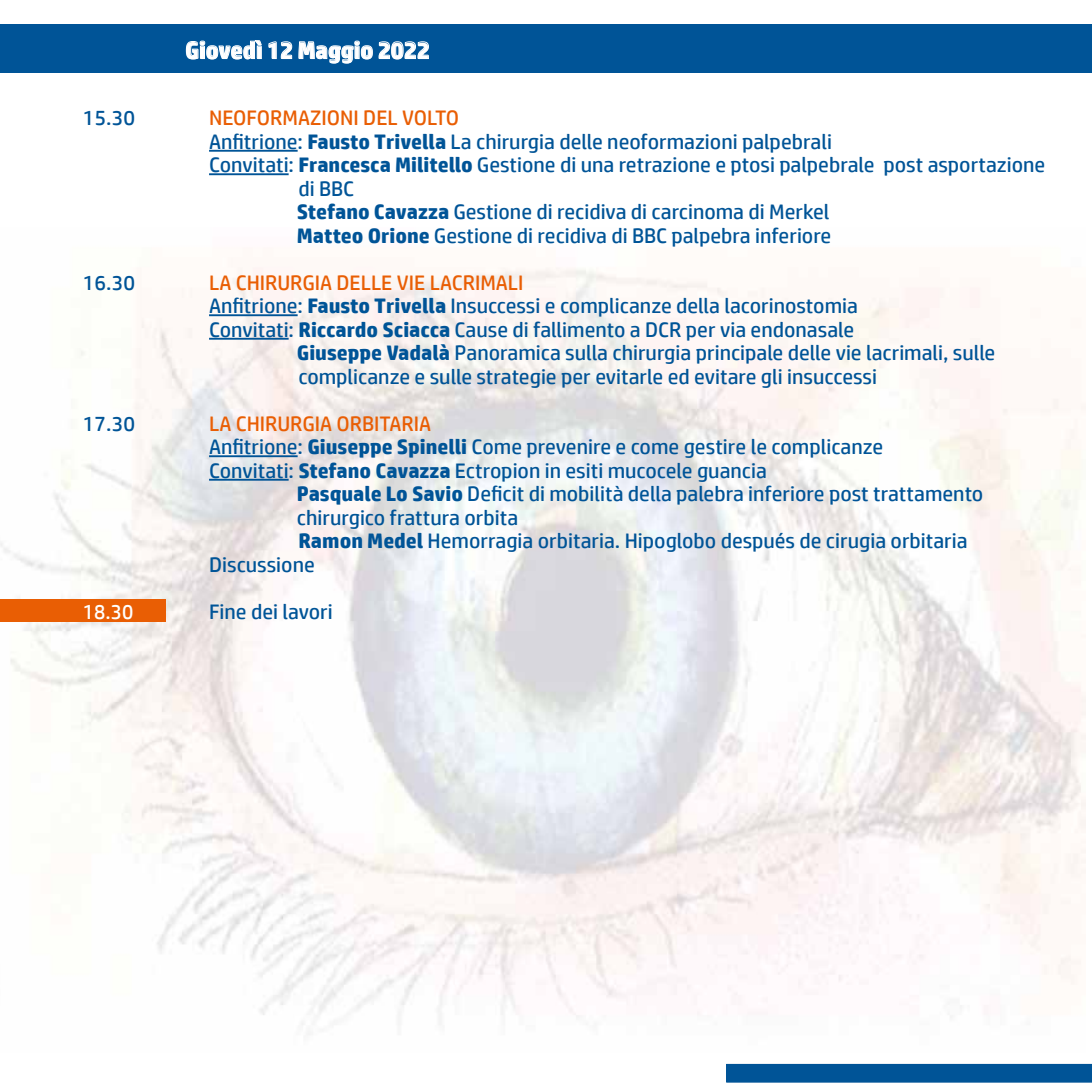
<style>
.page{position:relative;width:1092px;height:1092px;background:#fff}
.page>*{position:absolute;margin:0;border:0;box-sizing:border-box;transform-origin:0 0}
.t1{font:700 24.15px "HP Simplified";color:#fff}
.t2{font:21px "HP Simplified";color:#005497}
.t3{font:21px "HP Simplified";color:#e95e04}
.t4{font:21px "HP Simplified";color:#fff}
.s1{font-weight:700}
</style>
<div class="page">
<img style="left:0;top:267px;width:1084px;height:768px">
<div style="left:0;top:24px;width:1091px;height:49px;background:#005497"></div>
<svg style="left:186px;top:40px;width:76px;height:20px"></svg>
<svg style="left:268px;top:41px;width:24px;height:18px"></svg>
<svg style="left:298px;top:40px;width:75px;height:23px"></svg>
<svg style="left:379px;top:41px;width:50px;height:18px"></svg>
<div style="left:0;top:599px;width:166px;height:22px;background:#e95e04"></div>
<div style="left:726px;top:1063px;width:365px;height:19px;background:#005497"></div>
<hr style="left:209px;top:150px;width:88px;height:2px;background:#005497">
<hr style="left:209px;top:173px;width:79px;height:2px;background:#005497">
<hr style="left:209px;top:314px;width:88px;height:2px;background:#005497">
<hr style="left:209px;top:338px;width:79px;height:1px;background:#005497">
<hr style="left:209px;top:455px;width:88px;height:2px;background:#005497">
<hr style="left:209px;top:479px;width:79px;height:1px;background:#005497">
<p class="t1" style="left:185px;top:34px;width:246px">Giovedì 12 Maggio 2022</p>
<p class="t2" style="left:83px;top:104px;width:54px">15.30</p>
<p class="t3" style="left:209px;top:104px;width:251px">NEOFORMAZIONI DEL VOLTO</p>
<p class="t2" style="left:209px;top:128px;width:624px">Anfitrione: <span class="s1">Fausto Trivella</span> La chirurgia delle neoformazioni palpebrali</p>
<p class="t2" style="left:209px;top:151px;width:837px">Convitati: <span class="s1">Francesca Militello</span> Gestione di una retrazione e ptosi palpebrale post asportazione</p>
<p class="t2" style="left:298px;top:175px;width:57px">di BBC</p>
<p class="t2" style="left:297px;top:198px;width:534px"><span class="s1">Stefano Cavazza</span> Gestione di recidiva di carcinoma di Merkel</p>
<p class="t2" style="left:297px;top:221px;width:536px"><span class="s1">Matteo Orione</span> Gestione di recidiva di BBC palpebra inferiore</p>
<p class="t2" style="left:83px;top:268px;width:54px">16.30</p>
<p class="t3" style="left:209px;top:268px;width:316px">LA CHIRURGIA DELLE VIE LACRIMALI</p>
<p class="t2" style="left:209px;top:292px;width:650px">Anfitrione: <span class="s1">Fausto Trivella</span> Insuccessi e complicanze della lacorinostomia</p>
<p class="t2" style="left:209px;top:315px;width:646px">Convitati: <span class="s1">Riccardo Sciacca</span> Cause di fallimento a DCR per via endonasale</p>
<p class="t2" style="left:297px;top:339px;width:700px"><span class="s1">Giuseppe Vadalà</span> Panoramica sulla chirurgia principale delle vie lacrimali, sulle</p>
<p class="t2" style="left:298px;top:362px;width:580px">complicanze e sulle strategie per evitarle ed evitare gli insuccessi</p>
<p class="t2" style="left:83px;top:409px;width:54px">17.30</p>
<p class="t3" style="left:209px;top:409px;width:224px">LA CHIRURGIA ORBITARIA</p>
<p class="t2" style="left:209px;top:433px;width:675px">Anfitrione: <span class="s1">Giuseppe Spinelli</span> Come prevenire e come gestire le complicanze</p>
<p class="t2" style="left:209px;top:456px;width:559px">Convitati: <span class="s1">Stefano Cavazza</span> Ectropion in esiti mucocele guancia</p>
<p class="t2" style="left:297px;top:480px;width:688px"><span class="s1">Pasquale Lo Savio</span> Deficit di mobilità della palebra inferiore post trattamento</p>
<p class="t2" style="left:297px;top:503px;width:223px">chirurgico frattura orbita</p>
<p class="t2" style="left:298px;top:527px;width:670px"><span class="s1">Ramon Medel</span> Hemorragia orbitaria. Hipoglobo después de cirugia orbitaria</p>
<p class="t2" style="left:209px;top:550px;width:107px">Discussione</p>
<p class="t4" style="left:83px;top:597px;width:52px">18.30</p>
<p class="t2" style="left:209px;top:597px;width:125px">Fine dei lavori</p>
</div>
